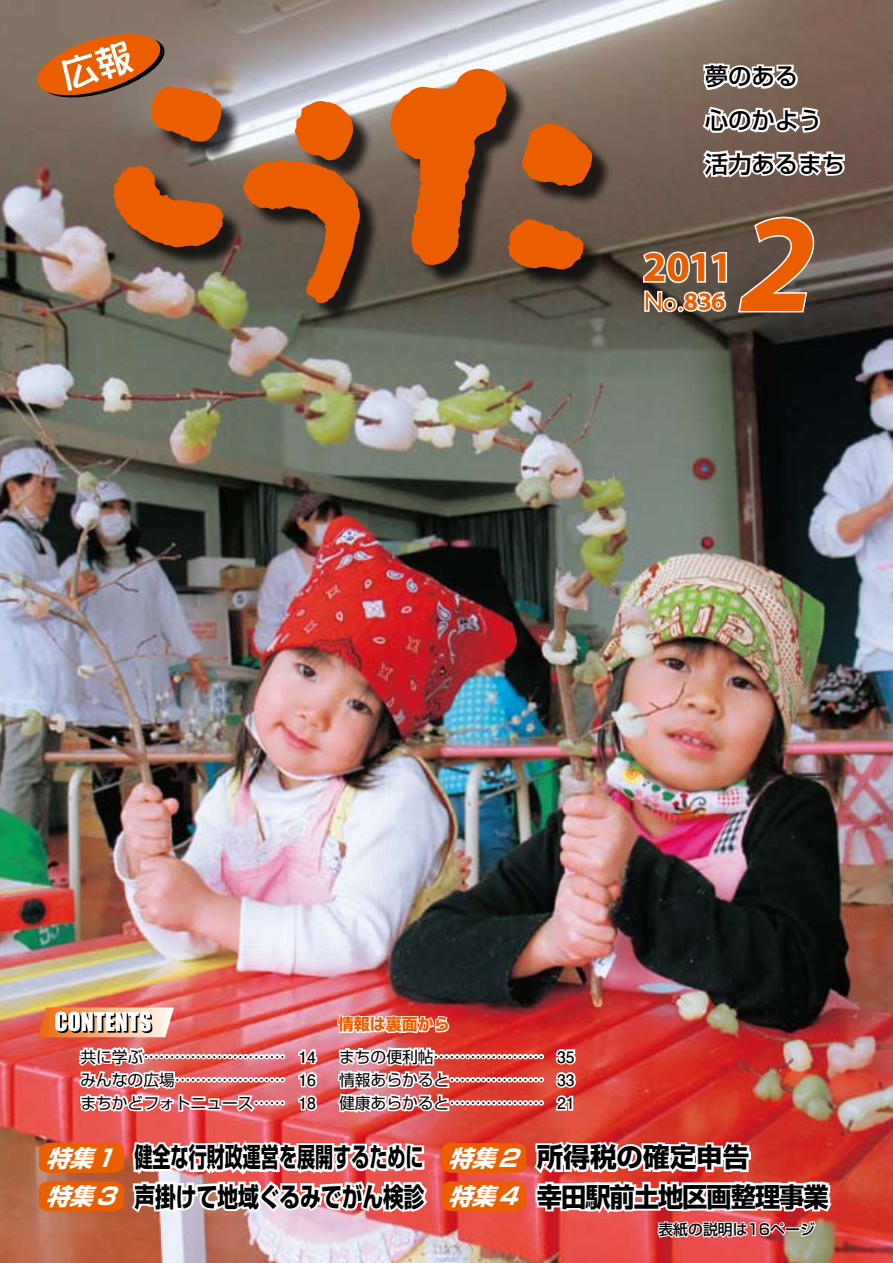
<style>
.page{position:relative;width:893px;height:1263px;background:#fff}
.page>*{position:absolute;margin:0;border:0;box-sizing:border-box;transform-origin:0 0}
.t1{font:italic 700 140.25px "Myriad Pro";color:#eb5e00}
.t2{font:700 42.45px "Myriad Pro";color:#eb5e00}
.t3{font:700 26.55px/39.3px "Shin Go Pro";color:#000;scale:.68 1}
.t4{font:700 26.55px/39.3px "Shin Go Pro";letter-spacing:-.04em;color:#000}
.t5{font:700 25.5px "Myriad Pro";color:#eb5e00}
.t6{font:500 23.4px/43.7px "Shin Go Pro";color:#000}
.t7{font:italic 700 23.4px "Shin Go Pro";color:#fff}
.t8{font:700 15.9px "Shin Go Pro";color:#eb5e00}
.t9{font:15.75px/23.2px "Shin Go Pro";color:#000;text-align:justify}
.t10{font:500 14.85px "Shin Go Pro";color:#000}
.s1{font-family:"Futo Go B101 Pro";font-weight:700}
</style>
<div class="page">
<img style="left:0;top:0;width:893px;height:1263px">
<div style="left:118px;top:73px;width:494px;height:250px;background:#000;opacity:.75"></div>
<svg style="left:243px;top:101px;width:117px;height:202px;background:#a5673b"></svg>
<svg style="left:113px;top:166px;width:111px;height:81px;background:#b15b20"></svg>
<svg style="left:390px;top:69px;width:202px;height:200px;background:#a55f2f"></svg>
<svg style="left:34px;top:30px;width:188px;height:112px;background:#a8714c"></svg>
<svg style="left:700px;top:61px;width:101px;height:31px"></svg>
<svg style="left:700px;top:104px;width:122px;height:32px"></svg>
<svg style="left:700px;top:147px;width:147px;height:35px"></svg>
<svg style="left:736px;top:215px;width:80px;height:99px;background:#71675f"></svg>
<svg style="left:640px;top:250px;width:89px;height:63px"></svg>
<img style="left:38px;top:864px;width:797px;height:375px">
<h3 class="t6" style="left:705px;top:52px;width:142px">夢のある<br>心のかよう活力あるまち</h3>
<h2 class="t2" style="left:643px;top:239px;width:92px">2011</h2>
<h3 class="t5" style="left:684px;top:285px;width:43px">836</h3>
<h1 class="t1" style="left:740px;top:172px;width:77px">2</h1>
<p class="t8" style="left:338px;top:1012px;width:113px">情報は裏面から</p>
<p class="t9" style="left:80px;top:1043px;width:237px">共に学ぶ……………………… <span class="s1">14</span>みんなの広場………………… <span class="s1">16</span>まちかどフォトニュース…… <span class="s1">18</span></p>
<p class="t9" style="left:339px;top:1043px;width:237px">まちの便利帖………………… <span class="s1">35</span>情報あらかると……………… <span class="s1">33</span>健康あらかると……………… <span class="s1">21</span></p>
<h3 class="t3" style="left:134px;top:1135px;width:428px">健全な行財政運営を展開するために声掛けて地域ぐるみでがん検診</h3>
<h3 class="t4" style="left:537px;top:1135px;width:293px">所得税の確定申告<br>幸田駅前土地区画整理事業</h3>
<h3 class="t7" style="left:46px;top:1139px;width:83px">特集１</h3>
<h3 class="t7" style="left:448px;top:1139px;width:82px">特集2</h3>
<h3 class="t7" style="left:46px;top:1177px;width:82px">特集3</h3>
<h3 class="t7" style="left:448px;top:1177px;width:82px">特集4</h3>
<p class="t10" style="left:658px;top:1217px;width:158px">表紙の説明は16ページ</p>
</div>
